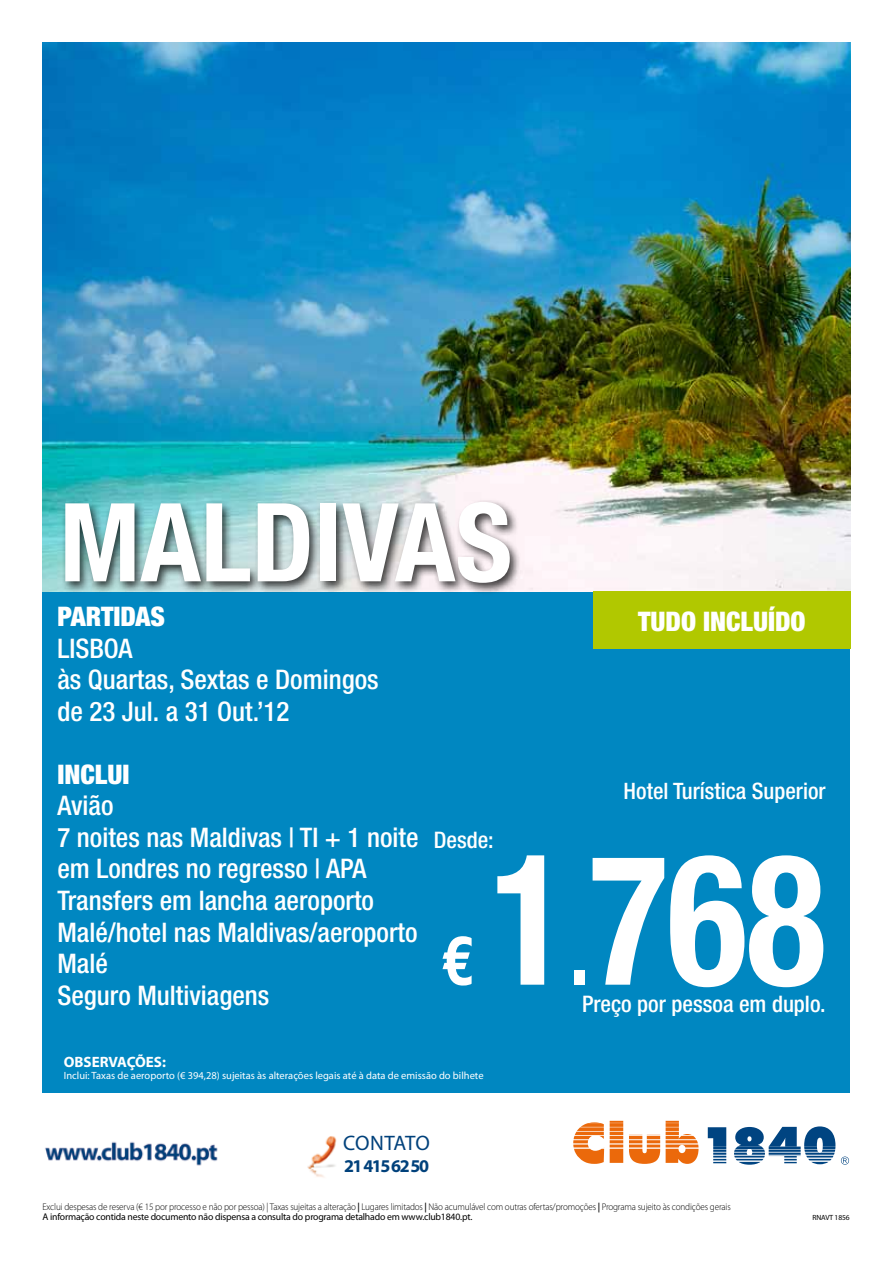
<style>
.page{position:relative;width:893px;height:1263px;background:#fff}
.page>*{position:absolute;margin:0;border:0;box-sizing:border-box;transform-origin:0 0}
.t1{font:700 condensed 182.55px "Helvetica Neue";color:#fff;scale:.9 1}
.t2{font:700 condensed 109.05px "Helvetica Neue";color:#fff}
.t3{font:700 condensed 68.55px "Helvetica Neue";color:#fff}
.t4{font:500 condensed 27px/31.5px "Helvetica Neue";color:#fff}
.t5{font:900 condensed 27px "Helvetica Neue";color:#fff}
.t6{font:500 condensed 22.8px "Helvetica Neue";color:#fff}
.t7{font:500 condensed 22.65px "Helvetica Neue";color:#fff}
.t8{font:21px "Myriad Pro";color:#00417b}
.t9{font:700 18px "Myriad Pro";letter-spacing:-.08em;color:#00417b}
.t10{font:700 15px "Myriad Pro";color:#fff}
.t11{font:10.5px "Myriad Pro";color:#fff}
.t12{font:300 9.75px/10.5px "Myriad Pro";letter-spacing:-.015em;color:#000;scale:.94 1}
.t13{font:7.5px "Myriad Pro";letter-spacing:-.02em;color:#000}
.s1{font-size:90px}
.s2{font-weight:600}
.s3{font-weight:400}
</style>
<div class="page">
<div style="left:43px;top:43px;width:807px;height:1050px;background:#0087c1"></div>
<svg style="left:573px;top:1120px;width:277px;height:45px"></svg>
<img style="left:43px;top:43px;width:807px;height:548px">
<div style="left:61px;top:498px;width:461px;height:97px;background:#000;opacity:.75"></div>
<img style="left:45px;top:1136px;width:292px;height:42px">
<div style="left:593px;top:591px;width:257px;height:57px;background:#b1c800"></div>
<h2 class="t2" style="left:60px;top:476px;width:454px">MALDIVAS</h2>
<h3 class="t5" style="left:57px;top:600px;width:109px">PARTIDAS</h3>
<h3 class="t4" style="left:57px;top:632px;width:323px">Lisboa<br>às Quartas, Sextas e Domingos de 23 Jul. a 31 Out.’12</h3>
<h3 class="t5" style="left:638px;top:604px;width:87px">TUDO INCLU</h3>
<h3 class="t5" style="left:768px;top:604px;width:39px">ÍDO</h3>
<h3 class="t5" style="left:57px;top:758px;width:74px">INCLUI</h3>
<h3 class="t4" style="left:57px;top:790px;width:363px">Avião<br>7 noites nas Maldivas | TI + 1 noite em Londres no regresso | APA<br>Transfers em lancha aeroporto<br>Malé/hotel nas Maldivas/aeroporto<br>Malé<br>Seguro Multiviagens</h3>
<h3 class="t6" style="left:434px;top:826px;width:62px">Desde:</h3>
<h3 class="t7" style="left:624px;top:778px;width:204px">Hotel Turística Superior</h3>
<h3 class="t3" style="left:441px;top:919px;width:34px">€</h3>
<h1 class="t1" style="left:491px;top:809px;width:374px">1<span class="s1">.</span>768</h1>
<h3 class="t6" style="left:582px;top:990px;width:245px">Preço por pessoa em duplo.</h3>
<h3 class="t10" style="left:64px;top:1052px;width:104px">OBSERVAÇÕES:</h3>
<p class="t11" style="left:64px;top:1069px;width:421px">Inclui: Taxas de aeroporto (€ 394,28) sujeitas às alterações legais até à data de emissão do bilhete</p>
<h3 class="t8" style="left:343px;top:1130px;width:40px">contat</h3>
<h3 class="t8" style="left:416px;top:1130px;width:16px">o</h3>
<h3 class="t9" style="left:344px;top:1154px;width:86px">21 415 62 50</h3>
<p class="t12" style="left:43px;top:1201px;width:734px">Exclui despesas de reserva (€ 15 por processo e não por pessoa) | Taxas sujeitas a alteração <span class="s2">|</span> Lugares limitados <span class="s2">|</span> Não acumulável com outras ofertas/promoções <span class="s2">|</span> Programa sujeito às condições gerais<br><span class="s3">A informação contida neste documento não dispensa a consulta do programa detalhado em www.club1840.pt.</span></p>
<p class="t13" style="left:813px;top:1213px;width:38px">RNAVT 1856</p>
</div>
